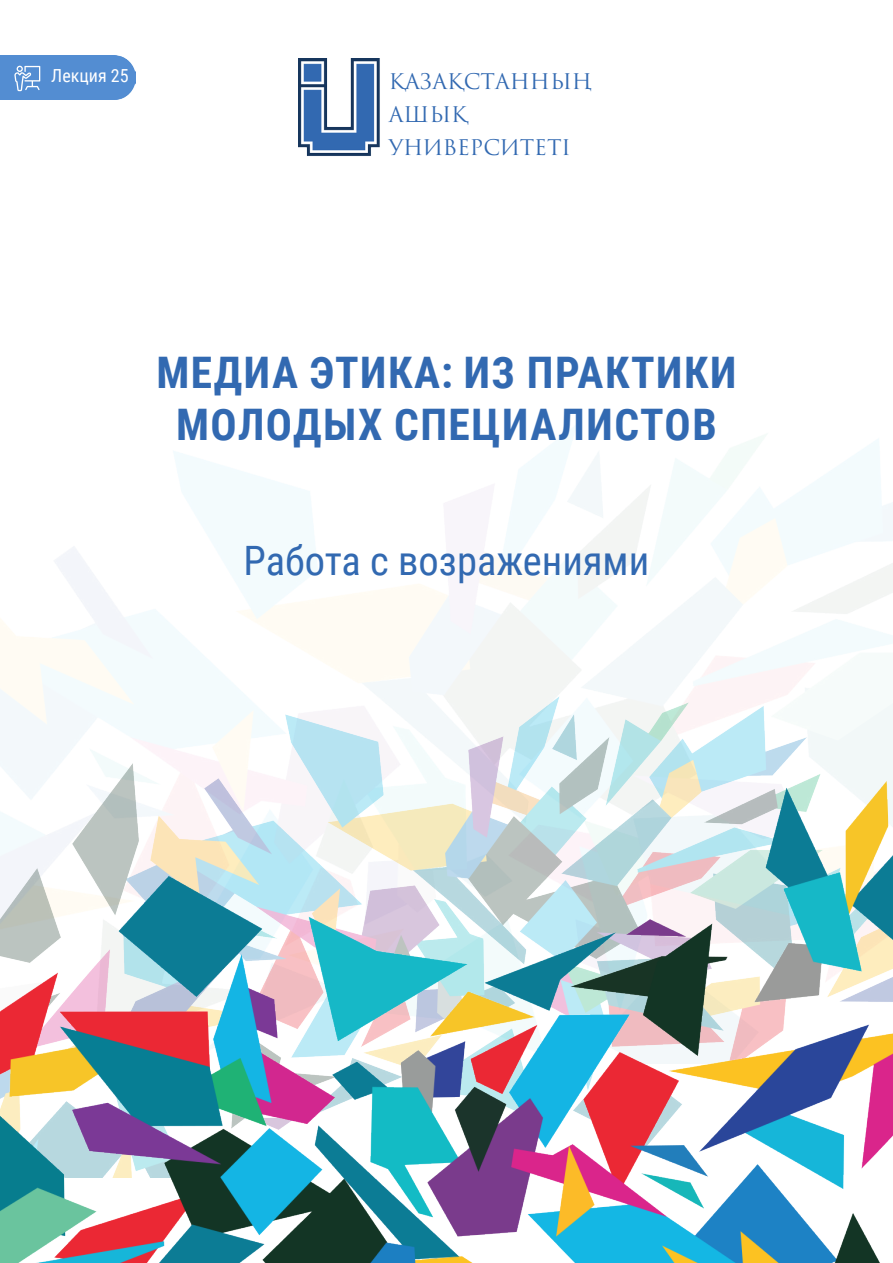
<style>
.page{position:relative;width:893px;height:1263px;background:#fff}
.page>*{position:absolute;margin:0;border:0;box-sizing:border-box;transform-origin:0 0}
.t1{font:700 43.5px/52.2px "Roboto Condensed";letter-spacing:.035em;color:#3269b1;text-align:center}
.t2{font:40.5px "Roboto Condensed";color:#3269b1}
.t3{font:21px "Trajan Pro 3";color:#3269b1}
.t4{font:18px "Roboto Condensed";color:#fff}
</style>
<div class="page">
<img style="left:0;top:425px;width:893px;height:638px">
<img style="left:0;top:696px;width:892px;height:33px">
<img style="left:0;top:729px;width:892px;height:534px">
<div style="left:0;top:55px;width:136px;height:45px;background:#538dd2"></div>
<svg style="left:14px;top:66px;width:26px;height:25px"></svg>
<img style="left:298px;top:58px;width:82px;height:98px">
<p class="t4" style="left:51px;top:63px;width:79px">Лекция 25</p>
<p class="t3" style="left:389px;top:67px;width:205px">ҚАЗАҚСТАННЫҢ</p>
<p class="t3" style="left:389px;top:100px;width:81px">АШЫҚ</p>
<p class="t3" style="left:389px;top:133px;width:184px">УНИВЕРСИТЕТІ</p>
<p class="t1" style="left:156px;top:344px;width:582px">МЕДИА ЭТИКА: ИЗ ПРАКТИКИ<br>МОЛОДЫХ СПЕЦИАЛИСТОВ</p>
<p class="t2" style="left:244px;top:532px;width:407px">Работа с возражениями</p>
</div>
